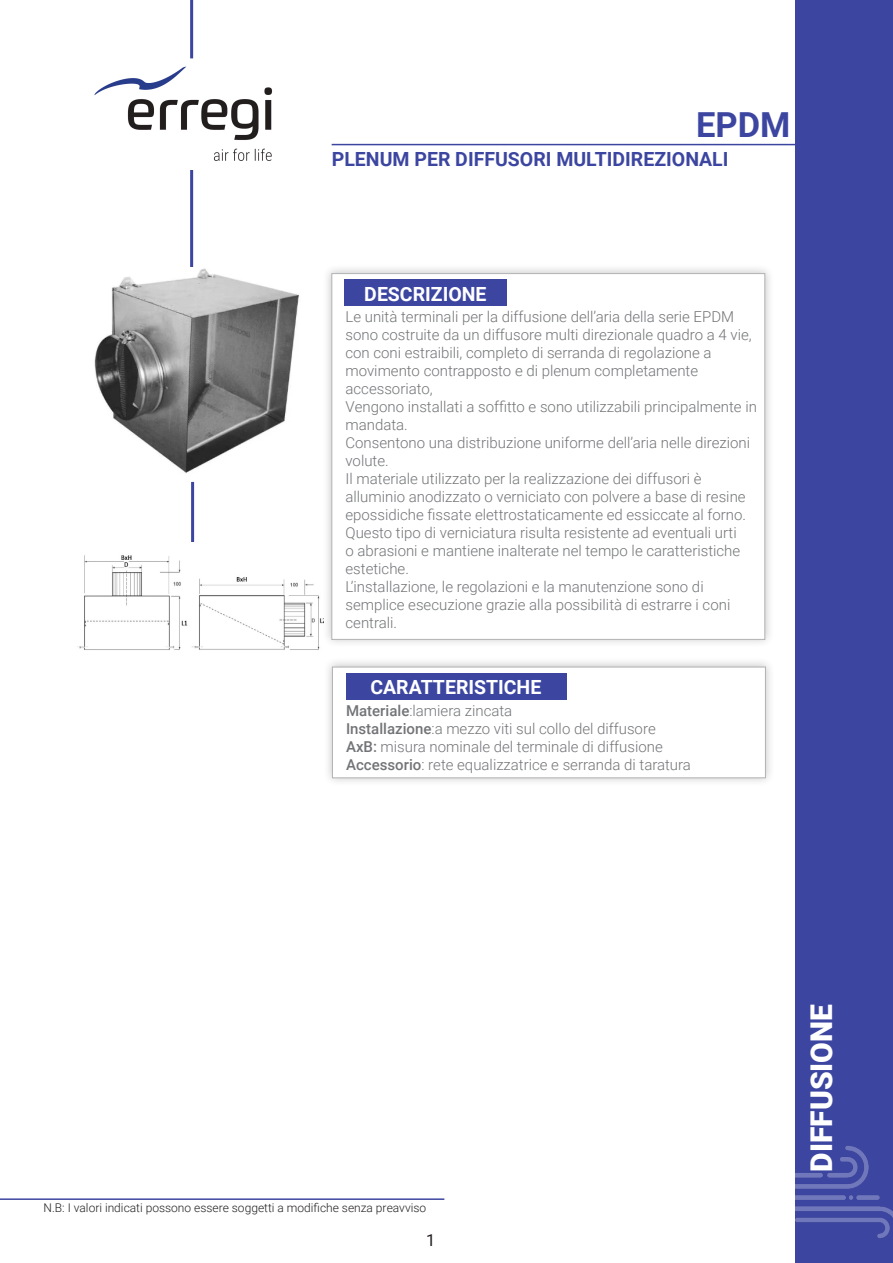
<style>
.page{position:relative;width:893px;height:1263px;background:#fff}
.page>*{position:absolute;margin:0;border:0;box-sizing:border-box;transform-origin:0 0}
.t1{font:700 34.5px "Roboto";color:#3c46a1}
.t2{font:900 30px "Roboto";color:#fff}
.t3{font:700 19.5px "Roboto";color:#3c46a1}
.t4{font:700 19.5px "Roboto";color:#fff}
.t5{font:16.5px "Roboto";color:#231f20}
.t6{font:300 15px/18px "Roboto";color:#727477}
.t7{font:300 12px "Roboto";color:#231f20}
.s1{font-weight:500}
</style>
<div class="page">
<div style="left:795px;top:0;width:98px;height:1263px;background:#3c46a1"></div>
<hr style="left:332px;top:144px;width:483px;height:1px;background:#3c46a1">
<hr style="left:190px;top:0;width:3px;height:58px;background:#3c46a1">
<hr style="left:190px;top:169px;width:3px;height:122px;background:#3c46a1">
<img style="left:795px;top:1146px;width:98px;height:92px">
<img style="left:94px;top:66px;width:179px;height:104px">
<img style="left:94px;top:268px;width:205px;height:205px">
<hr style="left:191px;top:482px;width:3px;height:75px;background:#3c46a1">
<img style="left:77px;top:543px;width:245px;height:107px">
<div style="left:323px;top:657px;width:452px;height:129px;background:#231f20;opacity:.46"></div>
<div style="left:332px;top:667px;width:434px;height:111px;background:#fff"></div>
<div style="left:322px;top:263px;width:452px;height:385px;background:#231f20;opacity:.46"></div>
<div style="left:331px;top:273px;width:434px;height:367px;background:#fff"></div>
<div style="left:344px;top:279px;width:163px;height:26px;background:#3c46a1"></div>
<div style="left:346px;top:673px;width:220px;height:27px;background:#3c46a1"></div>
<hr style="left:0;top:1198px;width:444px;height:2px;background:#3c46a1">
<p class="t1" style="left:696px;top:101px;width:96px">EPDM</p>
<p class="t3" style="left:332px;top:145px;width:398px">PLENUM PER DIFFUSORI MULTIDIREZIONALI</p>
<p class="t4" style="left:364px;top:280px;width:124px">DESCRIZIONE</p>
<p class="t6" style="left:345px;top:307px;width:408px">Le unità terminali per la diffusione dell’aria della serie EPDM sono costruite da un diffusore multi direzionale quadro a 4 vie, con coni estraibili, completo di serranda di regolazione a</p>
<p class="t6" style="left:345px;top:361px;width:354px">movimento contrapposto e di plenum completamente</p>
<p class="t6" style="left:345px;top:379px;width:89px">accessoriato,</p>
<p class="t6" style="left:345px;top:397px;width:413px">Vengono installati a soffitto e sono utilizzabili principalmente in mandata.</p>
<p class="t6" style="left:345px;top:433px;width:406px">Consentono una distribuzione uniforme dell’aria nelle direzioni volute.</p>
<p class="t6" style="left:345px;top:469px;width:357px">Il materiale utilizzato per la realizzazione dei diffusori è</p>
<p class="t6" style="left:345px;top:487px;width:402px">alluminio anodizzato o verniciato con polvere a base di resine</p>
<p class="t6" style="left:345px;top:505px;width:402px">epossidiche fissate elettrostaticamente ed essiccate al forno.</p>
<p class="t6" style="left:345px;top:523px;width:396px">Questo tipo di verniciatura risulta resistente ad eventuali urti o abrasioni e mantiene inalterate nel tempo le caratteristiche estetiche.</p>
<p class="t6" style="left:345px;top:577px;width:360px">L’installazione, le regolazioni e la manutenzione sono di</p>
<p class="t6" style="left:345px;top:595px;width:386px">semplice esecuzione grazie alla possibilità di estrarre i coni centrali.</p>
<p class="t4" style="left:370px;top:673px;width:172px">CARATTERISTICHE</p>
<p class="t6" style="left:346px;top:701px;width:168px"><span class="s1">Materiale</span>:lamiera zincata</p>
<p class="t6" style="left:346px;top:719px;width:311px"><span class="s1">Installazione</span>:a mezzo viti sul collo del diffusore</p>
<p class="t6" style="left:346px;top:737px;width:318px"><span class="s1">AxB:</span> misura nominale del terminale di diffusione</p>
<p class="t6" style="left:346px;top:755px;width:346px"><span class="s1">Accessorio</span>: rete equalizzatrice e serranda di taratura</p>
<p class="t7" style="left:44px;top:1199px;width:384px">N.B: I valori indicati possono essere soggetti a modifiche senza preavviso</p>
<p class="t5" style="left:426px;top:1228px;width:11px">1</p>
<p class="t2" style="left:801px;top:1171px;width:169px;rotate:-90deg">DIFFUSIONE</p>
</div>
